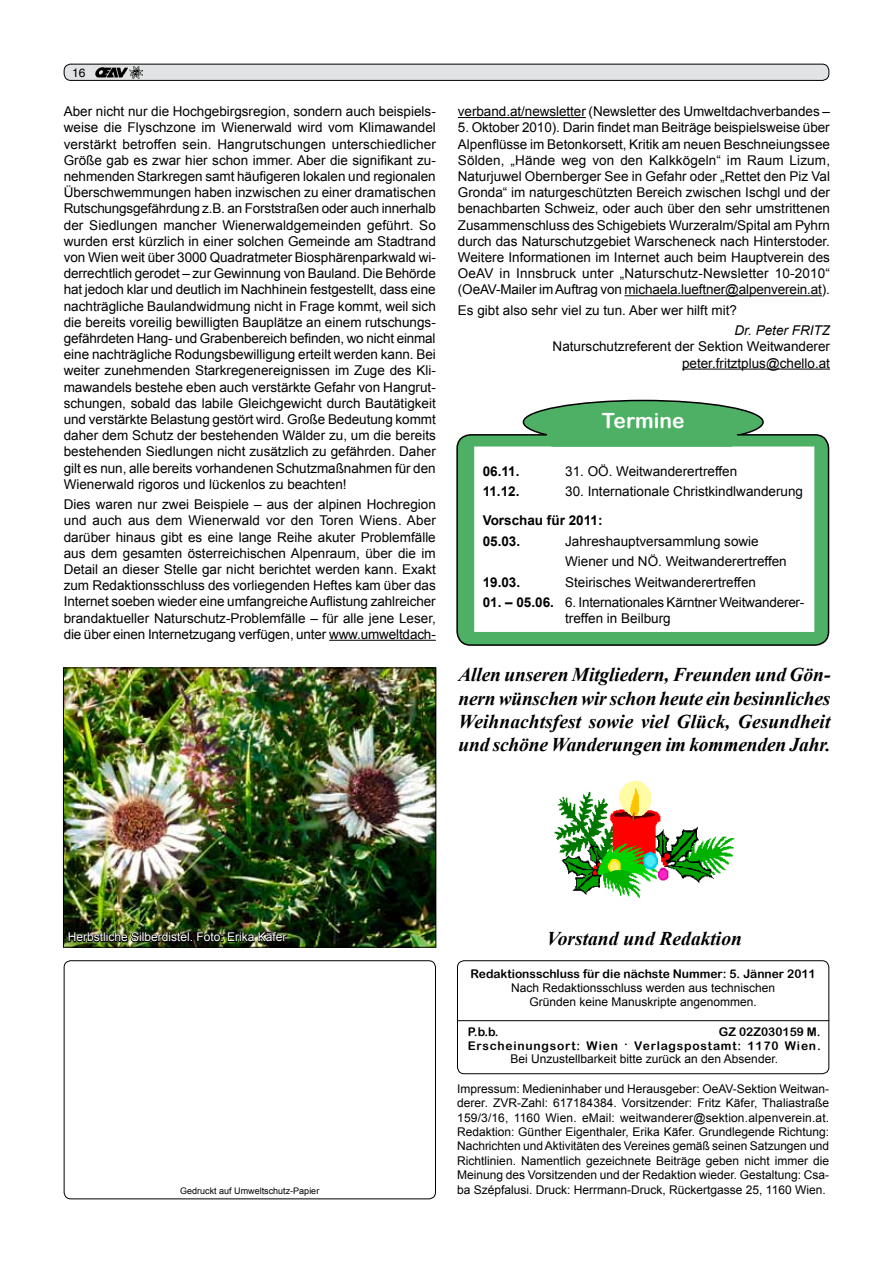
<style>
.page{position:relative;width:893px;height:1263px;background:#fff}
.page>*{position:absolute;margin:0;border:0;box-sizing:border-box;transform-origin:0 0}
.t1{font:21px "Arial Rounded MT Bold";color:#fff}
.t2{font:italic 700 19.5px/23.4px "Times New Roman";letter-spacing:-.01em;color:#000;text-align:justify}
.t3{font:13.5px/16.2px "Arial";color:#000}
.t4{font:700 13.5px/20.4px "Arial";color:#000}
.t5{font:italic 13.5px "Arial";color:#000}
.t6{font:12px/14.4px "Arial";color:#000}
.t7{font:12px/13.5px "Arial Rounded MT Bold";letter-spacing:.07em;color:#000;text-align:right}
.t8{font:12px "Arial Rounded MT Bold";color:#000}
.t9{font:12px "Arial";color:#fff}
.t10{font:12px "Helvetica";color:#000}
.t11{font:9px "Arial";color:#000}
.s1{font-weight:700}
</style>
<div class="page">
<div style="left:64px;top:64px;width:765px;height:16px;background:#e2e3e4;border-radius:7px"></div>
<div style="left:64px;top:64px;width:765px;height:17px;border:1px solid #000;border-radius:7px"></div>
<img style="left:95px;top:67px;width:28px;height:10px">
<svg style="left:123px;top:66px;width:19px;height:13px"></svg>
<div style="left:64px;top:960px;width:372px;height:239px;border:1px solid #000;border-radius:7px"></div>
<hr style="left:457px;top:1020px;width:372px;height:1px;background:#000">
<div style="left:457px;top:960px;width:372px;height:114px;border:1px solid #000;border-radius:7px"></div>
<img style="left:65px;top:669px;width:369px;height:277px">
<div style="left:63px;top:667px;width:373px;height:281px;border:1px solid #000"></div>
<img style="left:67px;top:930px;width:221px;height:13px">
<div style="left:523px;top:400px;width:240px;height:44px;background:#4eb065;border-radius:50%"></div>
<div style="left:523px;top:400px;width:241px;height:44px;border:2px solid #000;border-radius:50%"></div>
<div style="left:457px;top:435px;width:371px;height:210px;background:#4eb065;border-radius:14px"></div>
<div style="left:456px;top:434px;width:373px;height:212px;border:2px solid #000;border-radius:14px"></div>
<div style="left:474px;top:446px;width:340px;height:186px;background:#fff;border:2px solid #fff"></div>
<div style="left:546px;top:430px;width:192px;height:17px;border:6px solid #4eb065;border-radius:4px"></div>
<img style="left:554px;top:780px;width:181px;height:118px">
<hr style="left:329px;top:640px;width:107px;height:1px;background:#000">
<hr style="left:458px;top:117px;width:128px;height:1px;background:#000">
<hr style="left:624px;top:295px;width:198px;height:1px;background:#000">
<hr style="left:682px;top:369px;width:148px;height:1px;background:#000">
<p class="t10" style="left:72px;top:65px;width:15px">16</p>
<p class="t3" style="left:64px;top:103px;width:374px;text-align:justify">Aber nicht nur die Hochgebirgsregion, sondern auch beispiels&shy;weise die Flyschzone im Wienerwald wird vom Klimawandel verstärkt betroffen sein. Hangrutschungen unterschiedlicher Größe gab es zwar hier schon immer. Aber die signifikant zu&shy;nehmenden Starkregen samt häufigeren lokalen und regionalen Überschwemmungen haben inzwischen zu einer dramatischen Rutschungsgefährdung z. B. an Forststraßen oder auch innerhalb der Siedlungen mancher Wienerwaldgemeinden geführt. So wurden erst kürzlich in einer solchen Gemeinde am Stadtrand von Wien weit über 3000 Quadratmeter Biosphärenparkwald wi&shy;derrechtlich gerodet – zur Gewinnung von Bauland. Die Behörde hat jedoch klar und deutlich im Nachhinein festgestellt, dass eine nachträgliche Baulandwidmung nicht in Frage kommt, weil sich die bereits voreilig bewilligten Bauplätze an einem rutschungs&shy;gefährdeten Hang- und Grabenbereich befinden, wo nicht einmal eine nachträgliche Rodungsbewilligung erteilt werden kann. Bei weiter zunehmenden Starkregenereignissen im Zuge des Kli&shy;mawandels bestehe eben auch verstärkte Gefahr von Hangrut&shy;schungen, sobald das labile Gleichgewicht durch Bautätigkeit und verstärkte Belastung gestört wird. Große Bedeutung kommt daher dem Schutz der bestehenden Wälder zu, um die bereits bestehenden Siedlungen nicht zusätzlich zu gefährden. Daher gilt es nun, alle bereits vorhandenen Schutzmaßnahmen für den Wienerwald rigoros und lückenlos zu beachten!</p>
<p class="t3" style="left:64px;top:496px;width:374px;text-align:justify">Dies waren nur zwei Beispiele – aus der alpinen Hochregion und auch aus dem Wienerwald vor den Toren Wiens. Aber darüber hinaus gibt es eine lange Reihe akuter Problemfälle aus dem gesamten österreichischen Alpenraum, über die im Detail an dieser Stelle gar nicht berichtet werden kann. Exakt zum Redaktionsschluss des vorliegenden Heftes kam über das Internet soeben wieder eine umfangreiche Auflistung zahlreicher brandaktueller Naturschutz-Problemfälle – für alle jene Leser, die über einen Internetzugang verfügen, unter www. umweltdach-</p>
<p class="t3" style="left:458px;top:103px;width:374px">verband. at/newsletter (Newsletter des Umweltdachverbandes –</p>
<p class="t3" style="left:458px;top:120px;width:374px">5. Oktober 2010). Darin findet man Beiträge beispielsweise über Alpenflüsse im Betonkorsett, Kritik am neuen Beschneiungssee Sölden, „Hände weg von den Kalkkögeln“ im Raum Lizum, Naturjuwel Obernberger See in Gefahr oder „Rettet den Piz Val Gronda“ im naturgeschützten Bereich zwischen Ischgl und der benachbarten Schweiz, oder auch über den sehr umstrittenen Zusammenschluss des Schigebiets Wurzeralm/Spital am Pyhrn durch das Naturschutzgebiet Warscheneck nach Hinterstoder.<br>Weitere Informationen im Internet auch beim Hauptverein des OeAV in Innsbruck unter „Naturschutz-Newsletter 10-2010“ (OeAV-Mailer im Auftrag von michaela. lueftner@alpenverein.at).</p>
<p class="t3" style="left:458px;top:302px;width:281px">Es gibt also sehr viel zu tun. Aber wer hilft mit?</p>
<p class="t5" style="left:734px;top:322px;width:97px">Dr. Peter FRITZ</p>
<p class="t3" style="left:553px;top:339px;width:279px;text-align:right">Naturschutzreferent der Sektion Weitwanderer peter.fritztplus@chello. at</p>
<h1 class="t1" style="left:602px;top:408px;width:84px">Termine</h1>
<p class="t4" style="left:483px;top:461px;width:38px">06.11.</p>
<p class="t3" style="left:565px;top:463px;width:174px">31. OÖ. Weitwanderertreffen</p>
<p class="t4" style="left:483px;top:482px;width:38px">11.12.</p>
<p class="t3" style="left:565px;top:484px;width:239px">30. Internationale Christkindlwanderung</p>
<p class="t4" style="left:483px;top:511px;width:121px">Vorschau für 2011:<br>05.03.</p>
<p class="t3" style="left:565px;top:531px;width:223px;line-height:20.4px">Jahreshauptversammlung sowie<br>Wiener und NÖ. Weitwanderertreffen</p>
<p class="t4" style="left:483px;top:572px;width:39px">19.03.</p>
<p class="t3" style="left:565px;top:574px;width:192px">Steirisches Weitwanderertreffen</p>
<p class="t3" style="left:565px;top:594px;width:241px;text-indent:-82px"><span class="s1">01. – 05.06.</span> 6. Internationales Kärntner Weitwanderer&shy;treffen in Beilburg</p>
<h2 class="t2" style="left:458px;top:662px;width:374px">Allen unseren Mitgliedern, Freunden und Gön&shy;nern wünschen wir schon heute ein besinnliches Weihnachtsfest sowie viel Glück, Gesundheit und schöne Wanderungen im kommenden Jahr.</h2>
<p class="t9" style="left:68px;top:929px;width:220px">Herbstliche Silberdistel. Foto: Erika Käfer</p>
<p class="t11" style="left:180px;top:1185px;width:141px">Gedruckt auf Umweltschutz-Papier</p>
<h2 class="t2" style="left:547px;top:926px;width:197px">Vorstand und Redaktion</h2>
<p class="t8" style="left:471px;top:966px;width:347px">Redaktionsschluss für die nächste Nummer: 5. Jänner 2011</p>
<p class="t6" style="left:511px;top:981px;width:266px;text-align:center">Nach Redaktionsschluss werden aus technischen<br>Gründen keine Manuskripte angenommen.</p>
<p class="t8" style="left:468px;top:1025px;width:32px">P.b.b.</p>
<p class="t7" style="left:468px;top:1025px;width:355px">GZ 02Z030159 M.<br>Erscheinungsort: Wien . Verlagspostamt: 1170 Wien.</p>
<p class="t6" style="left:510px;top:1052px;width:267px">Bei Unzustellbarkeit bitte zurück an den Absender.</p>
<p class="t6" style="left:457px;top:1081px;width:374px">Impressum: Medieninhaber und Herausgeber: OeAV-Sektion Weitwan&shy;derer. ZVR-Zahl: 617184384. Vorsitzender: Fritz Käfer, Thaliastraße 159/3/16, 1160 Wien. eMail: weitwanderer@sektion.alpenverein.at.<br>Redaktion: Günther Eigenthaler, Erika Käfer. Grundlegende Richtung:<br>Nachrichten und Aktivitäten des Vereines gemäß seinen Satzungen und Richtlinien. Namentlich gezeichnete Beiträge geben nicht immer die Meinung des Vorsitzenden und der Redaktion wieder. Gestaltung: Csa&shy;ba Szépfalusi. Druck: Herrmann-Druck, Rückertgasse 25, 1160 Wien.</p>
</div>
